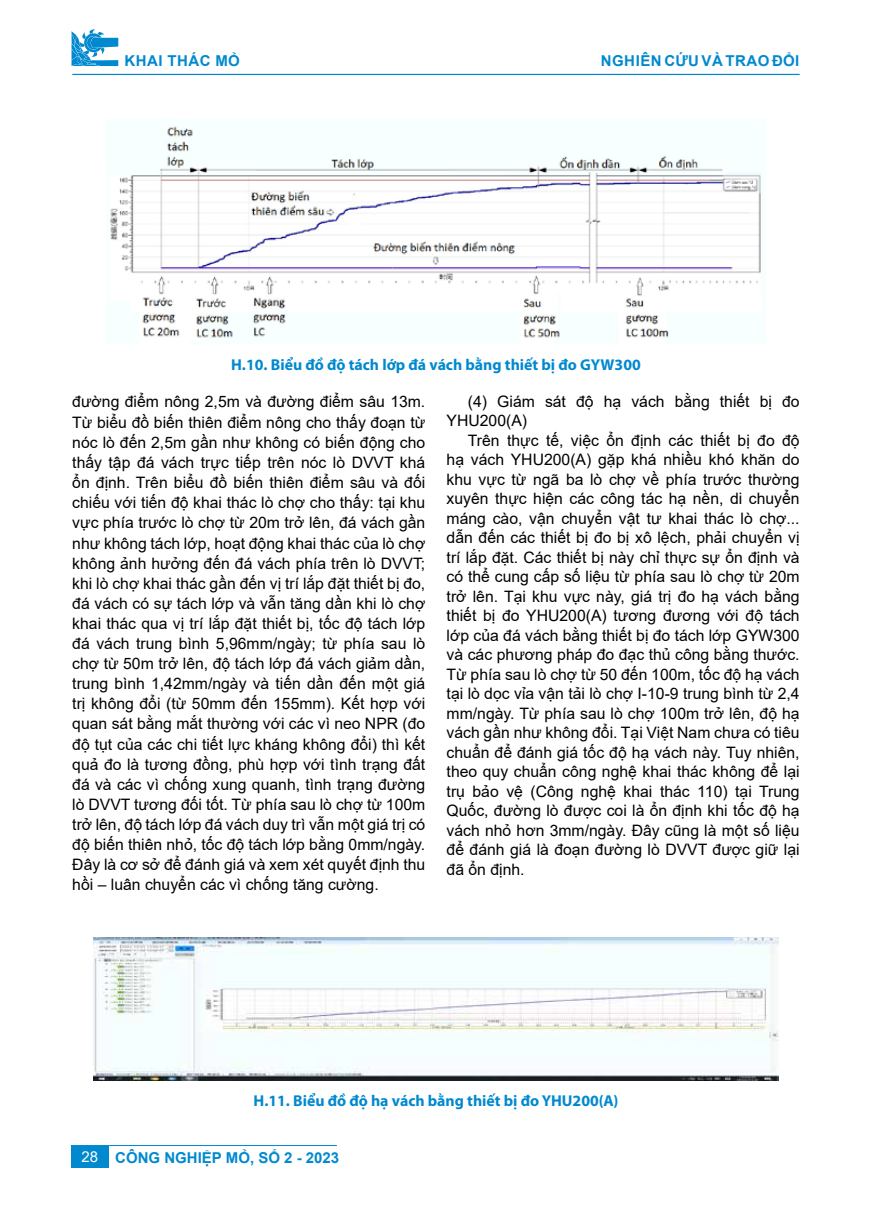
<style>
.page{position:relative;width:872px;height:1212px;background:#fff}
.page>*{position:absolute;margin:0;border:0;box-sizing:border-box;transform-origin:0 0}
.t1{font:15.75px/20.1px "Arial";color:#000;text-align:justify}
.t2{font:700 15.75px "Myriad Pro";color:#0089cf}
.t3{font:700 15px "Arial";letter-spacing:.02em;color:#0089cf}
.t4{font:700 15px "Arial";color:#0089cf}
.s1{font-weight:400;color:#fff}
</style>
<div class="page">
<svg style="left:71px;top:29px;width:47px;height:37px"></svg>
<hr style="left:72px;top:74px;width:727px;height:1px;background:#0089cf">
<div style="left:71px;top:1146px;width:37px;height:21px;background:#0089cf"></div>
<hr style="left:71px;top:1145px;width:266px;height:1px;background:#0089cf">
<img style="left:110px;top:126px;width:652px;height:212px">
<img style="left:93px;top:938px;width:685px;height:143px">
<p class="t3" style="left:124px;top:50px;width:117px">KHAI THÁC MỎ</p>
<p class="t3" style="left:601px;top:50px;width:200px">NGHIÊN CỨU VÀ TRAO ĐỔI</p>
<p class="t2" style="left:231px;top:355px;width:411px">H.10. Biểu đồ độ tách lớp đá vách bằng thiết bị đo GYW300</p>
<p class="t1" style="left:72px;top:391px;width:354px">đường điểm nông 2,5m và đường điểm sâu 13m.<br>Từ biểu đồ biến thiên điểm nông cho thấy đoạn từ nóc lò đến 2,5m gần như không có biến động cho thấy tập đá vách trực tiếp trên nóc lò DVVT khá ổn định. Trên biểu đồ biến thiên điểm sâu và đối chiếu với tiến độ khai thác lò chợ cho thấy: tại khu vực phía trước lò chợ từ 20m trở lên, đá vách gần như không tách lớp, hoạt động khai thác của lò chợ không ảnh hưởng đến đá vách phía trên lò DVVT; khi lò chợ khai thác gần đến vị trí lắp đặt thiết bị đo, đá vách có sự tách lớp và vẫn tăng dần khi lò chợ khai thác qua vị trí lắp đặt thiết bị, tốc độ tách lớp đá vách trung bình 5,96mm/ngày; từ phía sau lò chợ từ 50m trở lên, độ tách lớp đá vách giảm dần, trung bình 1,42mm/ngày và tiến dần đến một giá trị không đổi (từ 50mm đến 155mm). Kết hợp với quan sát bằng mắt thường với các vì neo NPR (đo độ tụt của các chi tiết lực kháng không đổi) thì kết quả đo là tương đồng, phù hợp với tình trạng đất đá và các vì chống xung quanh, tình trạng đường lò DVVT tương đối tốt. Từ phía sau lò chợ từ 100m trở lên, độ tách lớp đá vách duy trì vẫn một giá trị có độ biến thiên nhỏ, tốc độ tách lớp bằng 0mm/ngày.<br>Đây là cơ sở để đánh giá và xem xét quyết định thu hồi – luân chuyển các vì chống tăng cường.</p>
<p class="t1" style="left:446px;top:391px;width:354px;line-height:19.5px;text-indent:21px">(4) Giám sát độ hạ vách bằng thiết bị đo<br>YHU200(A)</p>
<p class="t1" style="left:446px;top:430px;width:354px;line-height:19.5px;text-indent:21px">Trên thực tế, việc ổn định các thiết bị đo độ hạ vách YHU200(A) gặp khá nhiều khó khăn do khu vực từ ngã ba lò chợ về phía trước thường xuyên thực hiện các công tác hạ nền, di chuyển máng cào, vận chuyển vật tư khai thác lò chợ... dẫn đến các thiết bị đo bị xô lệch, phải chuyển vị trí lắp đặt. Các thiết bị này chỉ thực sự ổn định và có thể cung cấp số liệu từ phía sau lò chợ từ 20m trở lên. Tại khu vực này, giá trị đo hạ vách bằng thiết bị đo YHU200(A) tương đương với độ tách lớp của đá vách bằng thiết bị đo tách lớp GYW300 và các phương pháp đo đạc thủ công bằng thước.<br>Từ phía sau lò chợ từ 50 đến 100m, tốc độ hạ vách tại lò dọc vỉa vận tải lò chợ I-10-9 trung bình từ 2,4 mm/ngày. Từ phía sau lò chợ 100m trở lên, độ hạ vách gần như không đổi. Tại Việt Nam chưa có tiêu chuẩn để đánh giá tốc độ hạ vách này. Tuy nhiên, theo quy chuẩn công nghệ khai thác không để lại trụ bảo vệ (Công nghệ khai thác 110) tại Trung Quốc, đường lò được coi là ổn định khi tốc độ hạ vách nhỏ hơn 3mm/ngày. Đây cũng là một số liệu để đánh giá là đoạn đường lò DVVT được giữ lại đã ổn định.</p>
<p class="t2" style="left:253px;top:1090px;width:366px">H.11. Biểu đồ độ hạ vách bằng thiết bị đo YHU200(A)</p>
<p class="t4" style="left:81px;top:1147px;width:259px"><span class="s1">28</span> CÔNG NGHIỆP MỎ, SỐ 2 - 2023</p>
</div>
